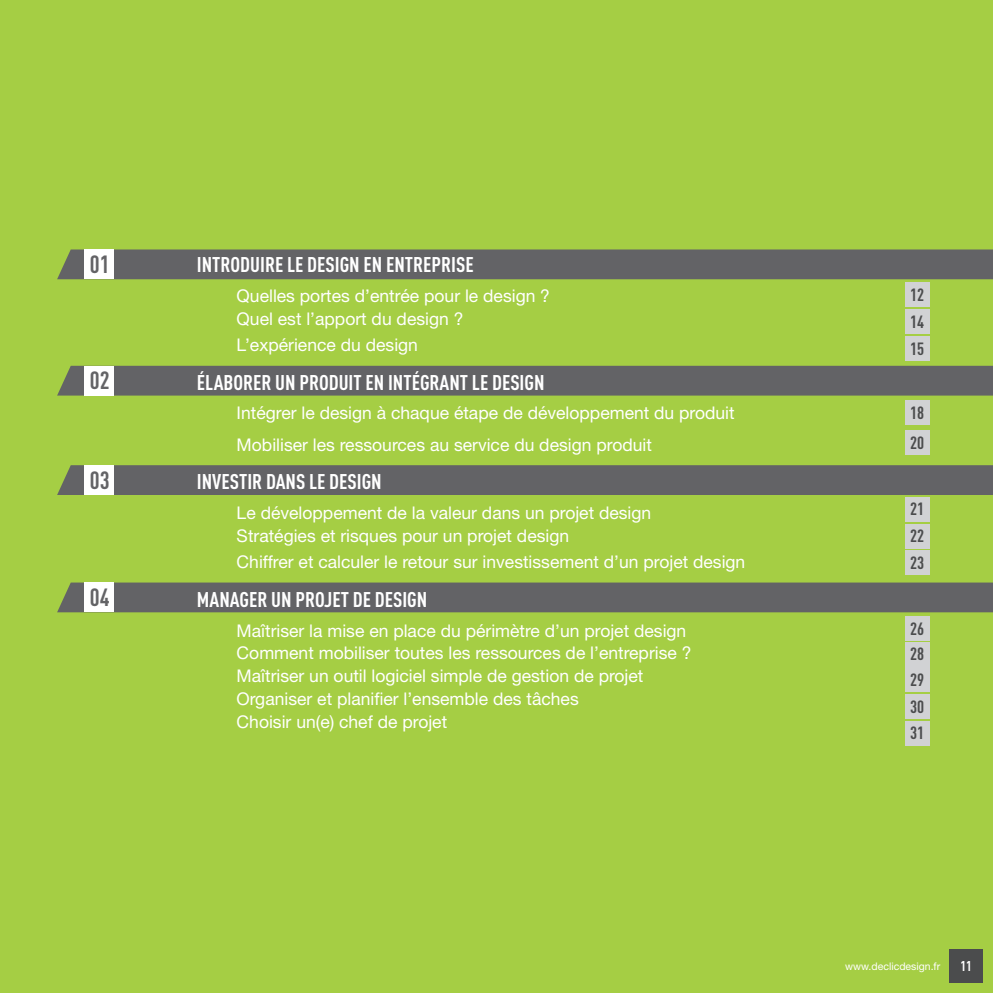
<style>
.page{position:relative;width:993px;height:993px;background:#fff}
.page>*{position:absolute;margin:0;border:0;box-sizing:border-box;transform-origin:0 0}
.t1{font:700 24.5px "DIN Cond";color:#636366}
.t2{font:700 21px "DIN Cond";color:#fff}
.t3{font:17.5px/22.8px "Helvetica Neue";color:#fff}
.t4{font:700 17.5px/26.1px "DIN Cond";color:#4b4c4d}
.t5{font:700 14px "DIN Cond";color:#fff}
.t6{font:10.5px "Helvetica Neue";color:#fff}
</style>
<div class="page">
<div style="left:0;top:0;width:992px;height:992px;background:#a5ce44"></div>
<div style="left:948px;top:948px;width:34px;height:34px;background:#4b4c4d"></div>
<div style="left:57px;top:249px;width:935px;height:30px;background:#636366"></div>
<div style="left:57px;top:365px;width:935px;height:30px;background:#636366"></div>
<div style="left:57px;top:465px;width:935px;height:30px;background:#636366"></div>
<div style="left:57px;top:582px;width:935px;height:30px;background:#636366"></div>
<div style="left:904px;top:309px;width:25px;height:25px;background:#d1d2d4"></div>
<div style="left:904px;top:523px;width:25px;height:25px;background:#d1d2d4"></div>
<div style="left:904px;top:430px;width:25px;height:24px;background:#d1d2d4"></div>
<div style="left:904px;top:641px;width:25px;height:25px;background:#d1d2d4"></div>
<div style="left:904px;top:694px;width:25px;height:25px;background:#d1d2d4"></div>
<div style="left:904px;top:720px;width:25px;height:25px;background:#d1d2d4"></div>
<div style="left:904px;top:336px;width:25px;height:25px;background:#d1d2d4"></div>
<div style="left:904px;top:550px;width:25px;height:25px;background:#d1d2d4"></div>
<div style="left:904px;top:282px;width:25px;height:25px;background:#d1d2d4"></div>
<div style="left:904px;top:496px;width:25px;height:25px;background:#d1d2d4"></div>
<div style="left:904px;top:400px;width:25px;height:25px;background:#d1d2d4"></div>
<div style="left:904px;top:616px;width:25px;height:24px;background:#d1d2d4"></div>
<div style="left:904px;top:667px;width:25px;height:25px;background:#d1d2d4"></div>
<div style="left:84px;top:249px;width:30px;height:30px;background:#fff"></div>
<div style="left:84px;top:365px;width:30px;height:30px;background:#fff"></div>
<div style="left:84px;top:465px;width:30px;height:30px;background:#fff"></div>
<div style="left:84px;top:582px;width:30px;height:30px;background:#fff"></div>
<h1 class="t1" style="left:90px;top:249px;width:21px">01</h1>
<h1 class="t1" style="left:90px;top:365px;width:21px">02</h1>
<h1 class="t1" style="left:90px;top:465px;width:21px">03</h1>
<h1 class="t1" style="left:90px;top:582px;width:21px">04</h1>
<p class="t2" style="left:197px;top:252px;width:278px">INTRODUIRE LE DESIGN EN ENTREPRISE</p>
<p class="t3" style="left:236px;top:284px;width:315px">Quelles portes d’entrée pour le design ?<br>Quel est l’apport du design ?</p>
<p class="t3" style="left:236px;top:333px;width:183px">L’expérience du design</p>
<p class="t2" style="left:197px;top:369px;width:349px">ÉLABORER UN PRODUIT EN INTÉGRANT LE DESIGN</p>
<p class="t3" style="left:236px;top:397px;width:499px;line-height:31.5px">Intégrer le design à chaque étape de développement du produit<br>Mobiliser les ressources au service du design produit</p>
<p class="t2" style="left:197px;top:469px;width:186px">INVESTIR DANS LE DESIGN</p>
<p class="t3" style="left:236px;top:501px;width:416px">Le développement de la valeur dans un projet design<br>Stratégies et risques pour un projet design</p>
<p class="t3" style="left:236px;top:550px;width:510px">Chiffrer et calculer le retour sur investissement d’un projet design</p>
<p class="t2" style="left:197px;top:586px;width:232px">MANAGER UN PROJET DE DESIGN</p>
<p class="t3" style="left:236px;top:618px;width:456px">Maîtriser la mise en place du périmètre d’un projet design Comment mobiliser toutes les ressources de l’entreprise ?<br>Maîtriser un outil logiciel simple de gestion de projet Organiser et planifier l’ensemble des tâches<br>Choisir un(e) chef de projet</p>
<p class="t4" style="left:909px;top:281px;width:16px">12</p>
<p class="t4" style="left:909px;top:308px;width:16px">14</p>
<p class="t4" style="left:909px;top:335px;width:16px">15</p>
<p class="t4" style="left:909px;top:399px;width:16px">18</p>
<p class="t4" style="left:909px;top:428px;width:16px">20</p>
<p class="t4" style="left:909px;top:495px;width:16px">21</p>
<p class="t4" style="left:909px;top:522px;width:16px">22</p>
<p class="t4" style="left:909px;top:549px;width:16px">23</p>
<p class="t4" style="left:909px;top:614px;width:16px">26</p>
<p class="t4" style="left:909px;top:666px;width:16px">29</p>
<p class="t4" style="left:909px;top:640px;width:16px">28</p>
<p class="t4" style="left:909px;top:693px;width:16px">30<br>31</p>
<p class="t6" style="left:845px;top:959px;width:96px">www.declicdesign.fr</p>
<p class="t5" style="left:960px;top:957px;width:13px">11</p>
</div>
